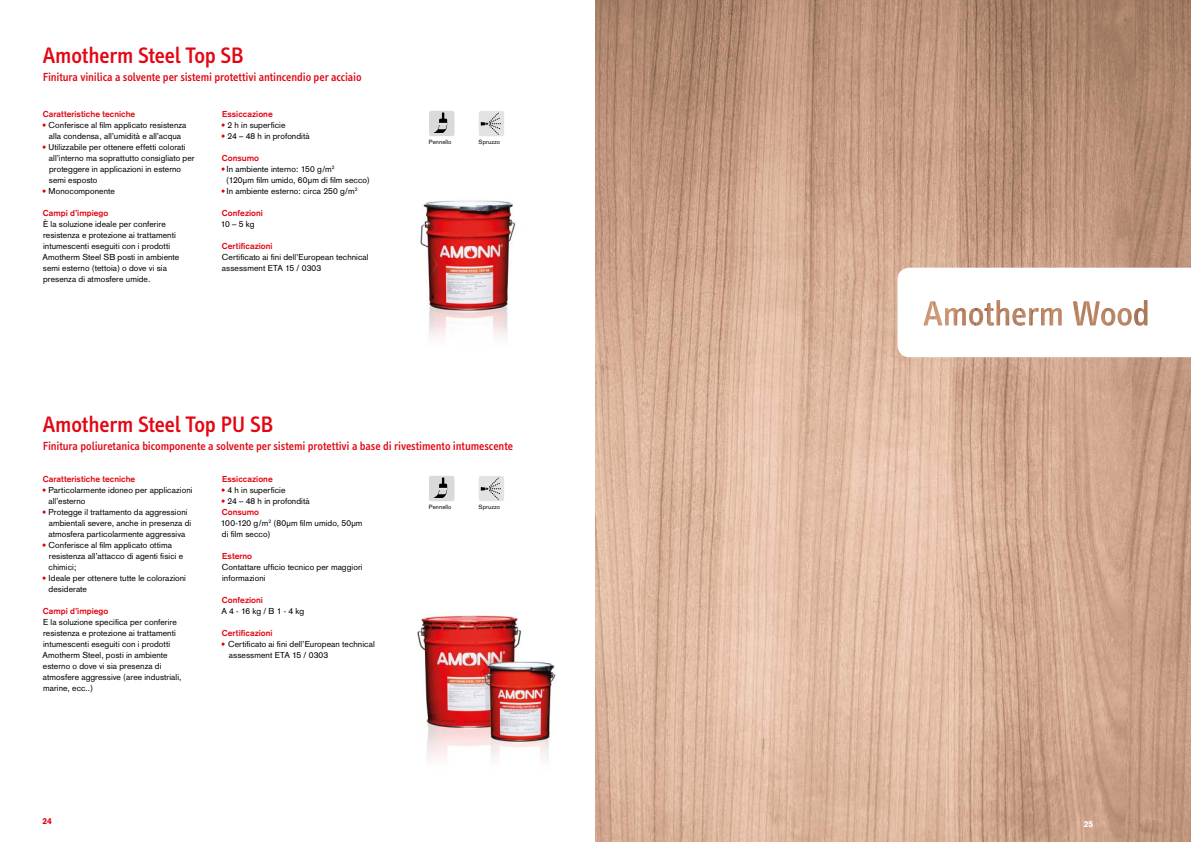
<style>
.page{position:relative;width:1191px;height:842px;background:#fff}
.page>*{position:absolute;margin:0;border:0;box-sizing:border-box;transform-origin:0 0}
.t1{font:500 23px "Info Text";letter-spacing:-.01em;color:#e30613}
.t2{font:500 12px "Info Text";letter-spacing:-.01em;color:#e30613}
.t3{font:8.5px/11px "Akzidenz Grotesk";letter-spacing:.01em;color:#000}
.t4{font:700 8.5px "Akzidenz Grotesk";letter-spacing:.005em;color:#e30613}
.t5{font:900 8.5px "Akzidenz Grotesk";color:#e30613}
.t6{font:900 8.5px "Akzidenz Grotesk";color:#fff}
.t7{font:6px "Akzidenz Grotesk";letter-spacing:.015em;color:#000}
.t8{font:3.5px "Akzidenz Grotesk";color:#000}
.t9{font:2.7px "Akzidenz Grotesk";color:#000}
.s1{font-weight:700;color:#e30613}
</style>
<div class="page">
<svg style="left:221px;top:488px;width:4px;height:4px"></svg>
<svg style="left:221px;top:499px;width:4px;height:4px"></svg>
<svg style="left:221px;top:642px;width:4px;height:4px"></svg>
<img style="left:420px;top:200px;width:96px;height:137px">
<img style="left:417px;top:615px;width:139px;height:145px">
<svg style="left:429px;top:111px;width:25px;height:25px"></svg>
<svg style="left:429px;top:476px;width:25px;height:25px"></svg>
<svg style="left:479px;top:111px;width:25px;height:25px"></svg>
<svg style="left:479px;top:476px;width:25px;height:25px"></svg>
<img style="left:595px;top:0;width:596px;height:842px">
<svg style="left:897px;top:268px;width:294px;height:89px"></svg>
<h1 class="t1" style="left:43px;top:42px;width:202px">Amotherm Steel Top SB</h1>
<h2 class="t2" style="left:43px;top:70px;width:320px">Finitura vinilica a solvente per sistemi protettivi antincendio per acciaio</h2>
<p class="t4" style="left:43px;top:109px;width:94px">Caratteristiche tecniche</p>
<p class="t3" style="left:49px;top:120px;width:148px">Conferisce al film applicato resistenza alla condensa, all’umidità e all’acqua Utilizzabile per ottenere effetti colorati all’interno ma soprattutto consigliato per proteggere in applicazioni in esterno semi esposto<br>Monocomponente</p>
<p class="t4" style="left:43px;top:208px;width:67px">Campi d’impiego</p>
<p class="t3" style="left:43px;top:219px;width:138px">È la soluzione ideale per conferire resistenza e protezione ai trattamenti intumescenti eseguiti con i prodotti Amotherm Steel SB posti in ambiente semi esterno (tettoia) o dove vi sia presenza di atmosfere umide.</p>
<p class="t4" style="left:222px;top:109px;width:52px">Essiccazione</p>
<p class="t3" style="left:227px;top:120px;width:84px">2 h in superficie<br>24 – 48 h in profondità</p>
<p class="t3" style="left:226px;top:153px;width:145px;text-indent:-4px"><span class="s1">Consumo<br></span>In ambiente interno: 150 g/m<sup>2<br></sup>(120μm film umido, 60μm di film secco)<br>In ambiente esterno: circa 250 g/m<sup>2</sup></p>
<p class="t4" style="left:222px;top:208px;width:43px">Confezioni</p>
<p class="t3" style="left:221px;top:219px;width:35px">10 – 5 kg</p>
<p class="t4" style="left:222px;top:241px;width:52px">Certificazioni</p>
<p class="t3" style="left:222px;top:252px;width:148px">Certificato ai fini dell’European technical assessment ETA 15 / 0303</p>
<p class="t9" style="left:428px;top:139px;width:11px">pennello</p>
<p class="t9" style="left:485px;top:139px;width:14px">immersione</p>
<p class="t7" style="left:478px;top:138px;width:23px">Spruzzo</p>
<p class="t7" style="left:429px;top:138px;width:24px">Pennello</p>
<p class="t8" style="left:478px;top:139px;width:13px">spruzzo</p>
<h1 class="t1" style="left:43px;top:411px;width:232px">Amotherm Steel Top PU SB</h1>
<h2 class="t2" style="left:43px;top:439px;width:472px">Finitura poliuretanica bicomponente a solvente per sistemi protettivi a base di rivestimento intumescente</h2>
<p class="t4" style="left:43px;top:474px;width:94px">Caratteristiche tecniche</p>
<p class="t3" style="left:48px;top:485px;width:146px">Particolarmente idoneo per applicazioni all’esterno<br>Protegge il trattamento da aggressioni ambientali severe, anche in presenza di atmosfera particolarmente aggressiva<br>Conferisce al film applicato ottima resistenza all’attacco di agenti fisici e chimici;<br>Ideale per ottenere tutte le colorazioni desiderate</p>
<p class="t4" style="left:43px;top:606px;width:67px">Campi d’impiego</p>
<p class="t3" style="left:43px;top:617px;width:140px">E la soluzione specifica per conferire resistenza e protezione ai trattamenti intumescenti eseguiti con i prodotti Amotherm Steel, posti in ambiente esterno o dove vi sia presenza di atmosfere aggressive (aree industriali, marine, ecc..)</p>
<p class="t4" style="left:222px;top:474px;width:52px">Essiccazione</p>
<p class="t3" style="left:227px;top:485px;width:84px">4 h in superficie<br>24 – 48 h in profondità</p>
<p class="t3" style="left:221px;top:507px;width:143px"><span class="s1">Consumo<br></span>100-120 g/m<sup>2</sup> (80μm film umido, 50μm di film secco)</p>
<p class="t4" style="left:222px;top:551px;width:31px">Esterno</p>
<p class="t3" style="left:222px;top:562px;width:142px">Contattare ufficio tecnico per maggiori informazioni</p>
<p class="t4" style="left:222px;top:595px;width:43px">Confezioni</p>
<p class="t3" style="left:221px;top:606px;width:84px">A 4 - 16 kg / B 1 - 4 kg</p>
<p class="t4" style="left:222px;top:628px;width:52px">Certificazioni</p>
<p class="t3" style="left:228px;top:639px;width:148px">Certificato ai fini dell’European technical assessment ETA 15 / 0303</p>
<p class="t9" style="left:428px;top:504px;width:11px">pennello</p>
<p class="t9" style="left:485px;top:504px;width:14px">immersione</p>
<p class="t7" style="left:478px;top:503px;width:23px">Spruzzo</p>
<p class="t7" style="left:429px;top:503px;width:24px">Pennello</p>
<p class="t8" style="left:478px;top:504px;width:13px">spruzzo</p>
<p class="t5" style="left:43px;top:816px;width:11px">24</p>
<p class="t6" style="left:1083px;top:819px;width:11px">25</p>
</div>
